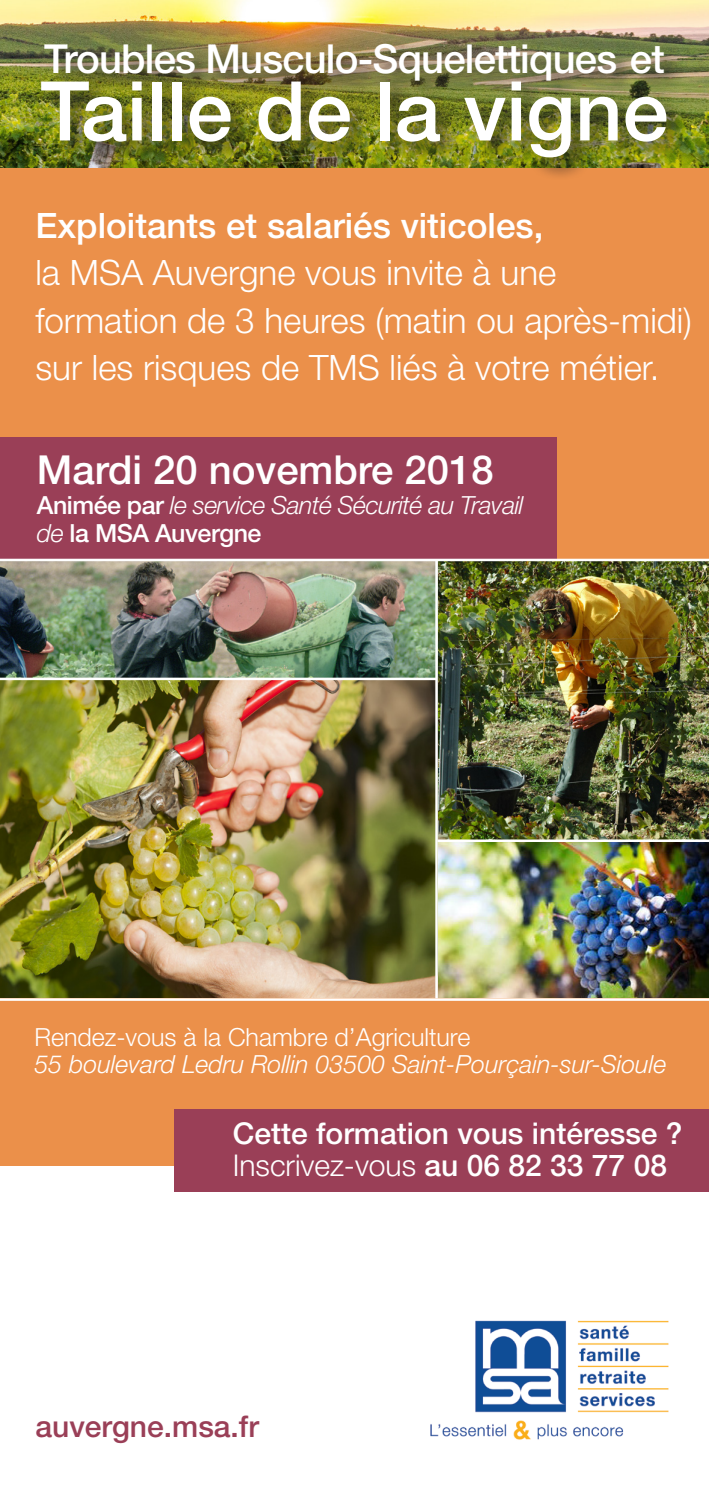
<style>
.page{position:relative;width:709px;height:1489px;background:#fff}
.page>*{position:absolute;margin:0;border:0;box-sizing:border-box;transform-origin:0 0}
.t1{font:500 82.5px "Helvetica Neue LT Std";color:#fff}
.t2{font:500 40px "Helvetica Neue LT Std";letter-spacing:-.02em;color:#fff}
.t3{font:500 40px "Helvetica Neue LT Std";color:#fff}
.t4{font:300 35px/47.5px "Helvetica Neue LT Std";color:#fff}
.t5{font:500 35px "Helvetica Neue LT Std";color:#fff}
.t6{font:500 30px "Helvetica Neue LT Std";color:#fff}
.t7{font:300 30px "Helvetica Neue LT Std";color:#fff}
.t8{font:500 30px "Helvetica Neue LT Std";color:#9a3f57}
.t9{font:italic 300 25px "Helvetica Neue LT Std";color:#fff}
.t10{font:italic 300 25px "Helvetica Neue LT Std";letter-spacing:-.02em;color:#fff}
.t11{font:300 25px "Helvetica Neue LT Std";color:#fff}
.t12{font:500 25px "Helvetica Neue LT Std";letter-spacing:-.02em;color:#fff}
.s1{font-weight:500;font-style:normal}
.s2{font-weight:300;font-style:italic}
.s3{font-weight:500}
</style>
<div class="page">
<div style="left:0;top:145px;width:709px;height:416px;background:#eb904a"></div>
<img style="left:0;top:0;width:709px;height:168px">
<img style="left:438px;top:842px;width:271px;height:156px">
<img style="left:438px;top:561px;width:271px;height:278px">
<img style="left:0;top:561px;width:435px;height:437px">
<img style="left:430px;top:1320px;width:239px;height:120px">
<div style="left:38px;top:41px;width:651px;height:140px;background:#231f20;opacity:.75"></div>
<div style="left:0;top:437px;width:556px;height:123px;background:#9a3f57"></div>
<div style="left:0;top:998px;width:709px;height:167px;background:#eb904a"></div>
<div style="left:175px;top:1109px;width:534px;height:82px;background:#9a3f57"></div>
<hr style="left:0;top:677px;width:437px;height:3px;background:#fff">
<hr style="left:0;top:558px;width:709px;height:3px;background:#fff">
<hr style="left:0;top:998px;width:709px;height:2px;background:#fff">
<p class="t2" style="left:44px;top:35px;width:622px">Troubles Musculo-Squelettiques et</p>
<p class="t1" style="left:40px;top:62px;width:629px">Taille de la vigne</p>
<p class="t5" style="left:35px;top:204px;width:509px">Exploitants et salariés viticoles,</p>
<p class="t4" style="left:35px;top:248px;width:522px">la MSA Auvergne vous invite à une</p>
<p class="t4" style="left:35px;top:296px;width:658px">formation de 3 heures (matin ou après-midi) sur les risques de TMS liés à votre métier.</p>
<p class="t3" style="left:37px;top:446px;width:458px">Mardi 20 novembre 2018</p>
<p class="t10" style="left:37px;top:490px;width:488px"><span class="s1">Animée par</span> le service Santé Sécurité au Travail</p>
<p class="t12" style="left:37px;top:518px;width:226px"><span class="s2">de</span> la MSA Auvergne</p>
<p class="t11" style="left:34px;top:1021px;width:437px">Rendez-vous à la Chambre d’Agriculture</p>
<p class="t9" style="left:34px;top:1049px;width:633px">55 boulevard Ledru Rollin 03500 Saint-Pourçain-sur-Sioule</p>
<p class="t6" style="left:233px;top:1115px;width:451px">Cette formation vous intéresse ?</p>
<p class="t7" style="left:233px;top:1147px;width:436px">Inscrivez-vous <span class="s3">au 06 82 33 77 08</span></p>
<p class="t8" style="left:35px;top:1408px;width:225px">auvergne.msa.fr</p>
</div>
